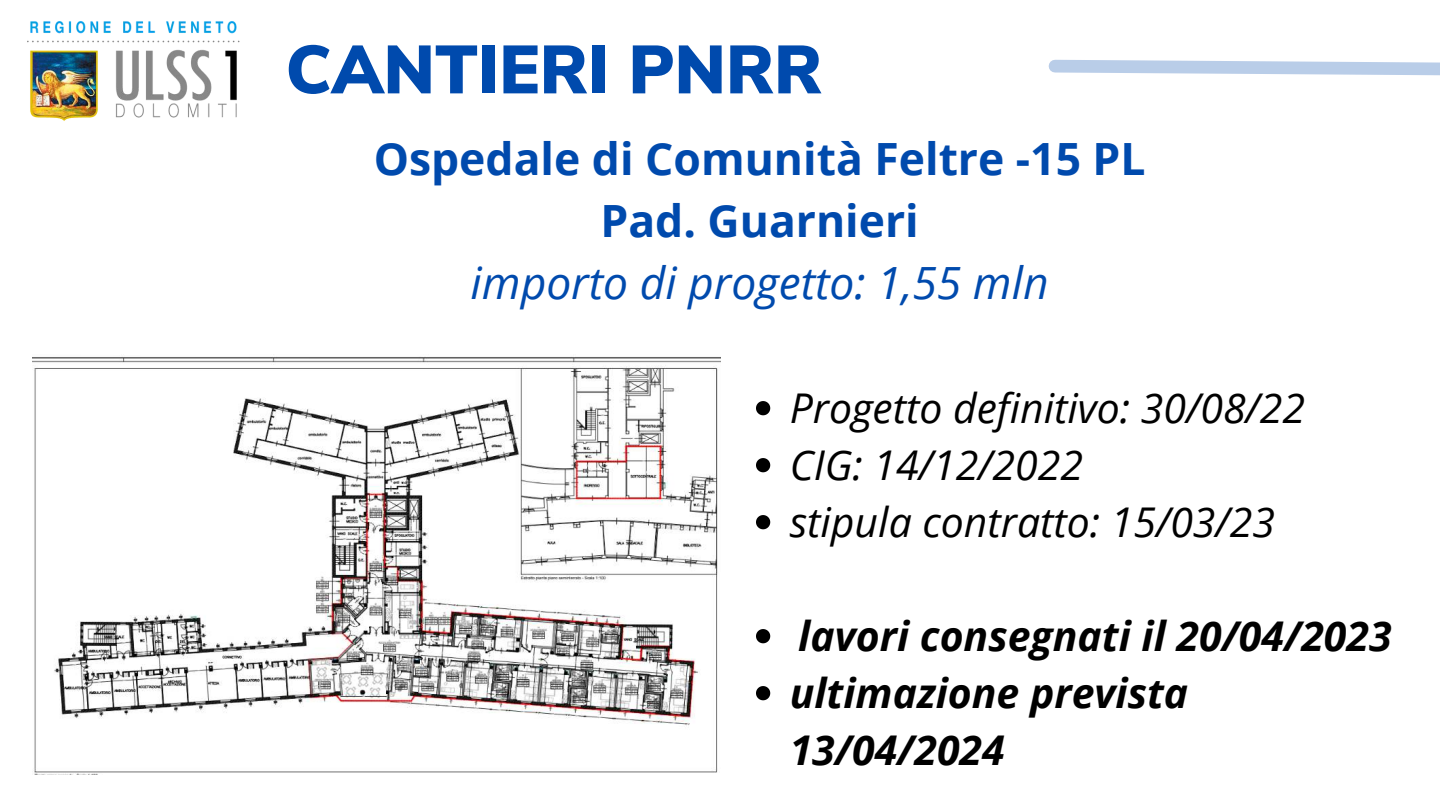
<style>
.page{position:relative;width:1440px;height:810px;background:#fff}
.page>*{position:absolute;margin:0;border:0;box-sizing:border-box;transform-origin:0 0}
.t1{font:900 68px "Nunito Sans";color:#004aad}
.t2{font:700 44.5px/62.2px "Open Sans";color:#004aad;text-align:center}
.t3{font:italic 44.5px "Open Sans";color:#004aad}
.t4{font:italic 41px/57px "Open Sans";color:#000}
.t5{font:italic 700 41px/57px "Open Sans";color:#000}
</style>
<div class="page">
<svg style="left:1048px;top:59px;width:392px;height:17px"></svg>
<img style="left:27px;top:21px;width:213px;height:100px">
<img style="left:32px;top:356px;width:688px;height:419px">
<svg style="left:756px;top:401px;width:14px;height:14px"></svg>
<svg style="left:756px;top:458px;width:14px;height:14px"></svg>
<svg style="left:756px;top:515px;width:14px;height:14px"></svg>
<svg style="left:756px;top:629px;width:14px;height:14px"></svg>
<svg style="left:756px;top:686px;width:14px;height:14px"></svg>
<h1 class="t1" style="left:286px;top:20px;width:538px">CANTIERI PNRR</h1>
<p class="t2" style="left:374px;top:127px;width:773px">Ospedale di Comunità Feltre -15 PL<br>Pad. Guarnieri</p>
<p class="t3" style="left:471px;top:253px;width:580px">importo di progetto: 1,55 mln</p>
<p class="t4" style="left:790px;top:378px;width:517px">Progetto definitivo: 30/08/22<br>CIG: 14/12/2022<br>stipula contratto: 15/03/23</p>
<p class="t5" style="left:790px;top:606px;width:604px">lavori consegnati il 20/04/2023 ultimazione prevista<br>13/04/2024</p>
</div>
